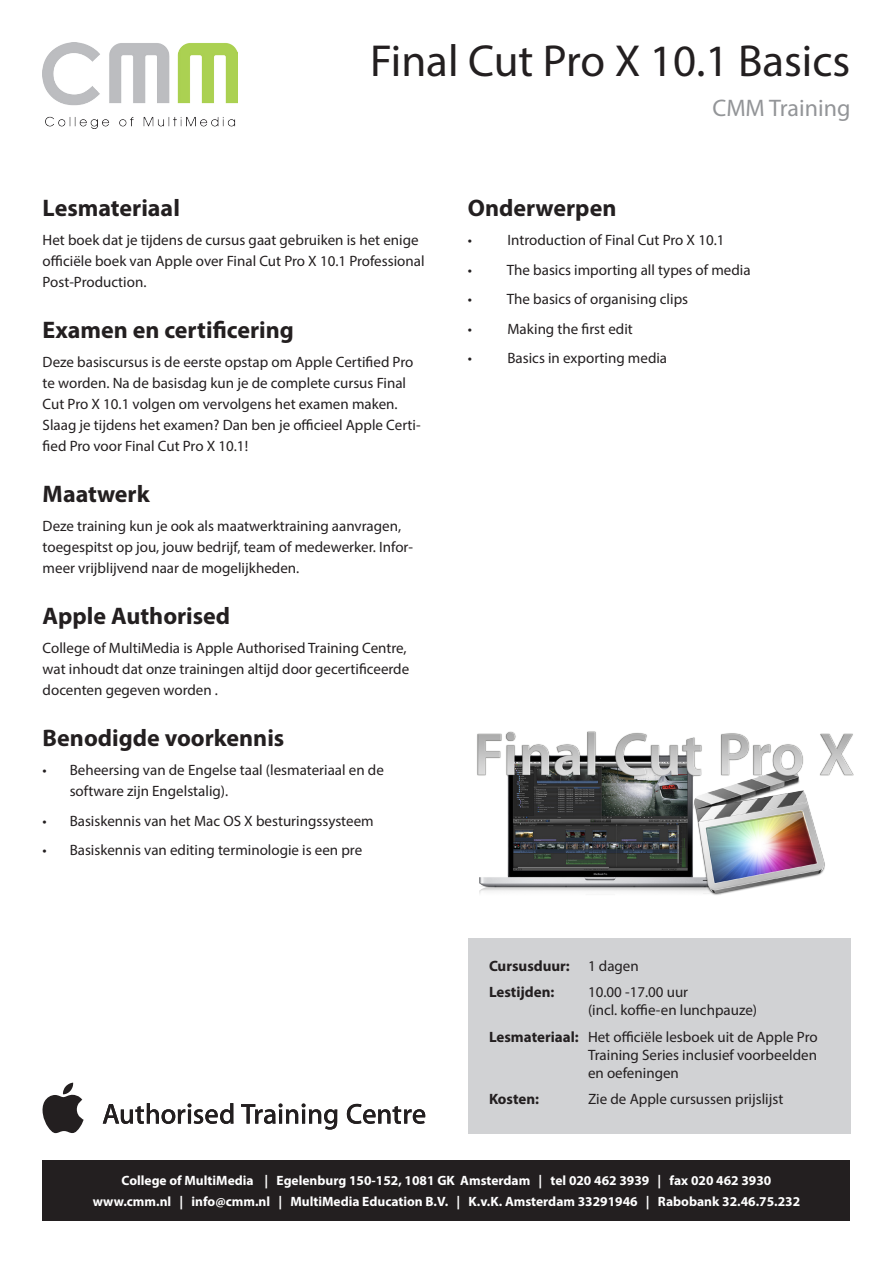
<style>
.page{position:relative;width:893px;height:1263px;background:#fff}
.page>*{position:absolute;margin:0;border:0;box-sizing:border-box;transform-origin:0 0}
.t1{font:45px "Myriad Pro";color:#231f20}
.t2{font:700 24px "Myriad Pro";color:#231f20}
.t3{font:24px "Myriad Pro";color:#939598}
.t4{font:15px/21px "Myriad Pro";color:#231f20}
.t5{font:700 15px/26.5px "Myriad Pro";color:#231f20}
.t6{font:700 13.5px/21px "Myriad Pro";color:#fff;text-align:center}
.s1{font-weight:400}
.s2{font-weight:700}
</style>
<div class="page">
<div style="left:43px;top:1160px;width:807px;height:60px;background:#231f20"></div>
<img style="left:43px;top:43px;width:194px;height:86px">
<div style="left:468px;top:938px;width:382px;height:195px;background:#d1d2d4"></div>
<svg style="left:43px;top:1083px;width:41px;height:50px"></svg>
<svg style="left:103px;top:1103px;width:130px;height:21px"></svg>
<svg style="left:241px;top:1103px;width:96px;height:26px"></svg>
<svg style="left:347px;top:1104px;width:78px;height:20px"></svg>
<img style="left:477px;top:731px;width:377px;height:164px">
<h1 class="t1" style="left:370px;top:33px;width:482px">Final Cut Pro X 10.1 Basics</h1>
<h2 class="t3" style="left:712px;top:93px;width:140px">CMM Training</h2>
<h2 class="t2" style="left:43px;top:192px;width:139px">Lesmateriaal</h2>
<p class="t4" style="left:43px;top:229px;width:383px">Het boek dat je tijdens de cursus gaat gebruiken is het enige officiële boek van Apple over Final Cut Pro X 10.1 Professional<br>Post-Production.</p>
<h2 class="t2" style="left:43px;top:314px;width:253px">Examen en certificering</h2>
<p class="t4" style="left:43px;top:351px;width:379px">Deze basiscursus is de eerste opstap om Apple Certified Pro te worden. Na de basisdag kun je de complete cursus Final Cut Pro X 10.1 volgen om vervolgens het examen maken.<br>Slaag je tijdens het examen? Dan ben je officieel Apple Certi&shy;fied Pro voor Final Cut Pro X 10.1!</p>
<h2 class="t2" style="left:43px;top:478px;width:109px">Maatwerk</h2>
<p class="t4" style="left:43px;top:515px;width:372px">Deze training kun je ook als maatwerktraining aanvragen, toegespitst op jou, jouw bedrijf, team of medewerker. Infor&shy;meer vrijblijvend naar de mogelijkheden.</p>
<h2 class="t2" style="left:43px;top:600px;width:189px">Apple Authorised</h2>
<p class="t4" style="left:43px;top:637px;width:368px">College of MultiMedia is Apple Authorised Training Centre, wat inhoudt dat onze trainingen altijd door gecertificeerde docenten gegeven worden .</p>
<h2 class="t2" style="left:43px;top:722px;width:243px">Benodigde voorkennis</h2>
<p class="t4" style="left:70px;top:759px;width:316px;text-indent:-27px">• Beheersing van de Engelse taal (lesmateriaal en de software zijn Engelstalig).</p>
<p class="t4" style="left:43px;top:810px;width:333px">• Basiskennis van het Mac OS X besturingssysteem</p>
<p class="t4" style="left:43px;top:839px;width:321px">• Basiskennis van editing terminologie is een pre</p>
<h2 class="t2" style="left:468px;top:192px;width:150px">Onderwerpen</h2>
<p class="t4" style="left:468px;top:229px;width:258px">• Introduction of Final Cut Pro X 10.1</p>
<p class="t4" style="left:468px;top:259px;width:284px">• The basics importing all types of media</p>
<p class="t4" style="left:468px;top:288px;width:222px">• The basics of organising clips</p>
<p class="t4" style="left:468px;top:318px;width:167px">• Making the first edit</p>
<p class="t4" style="left:468px;top:347px;width:201px">• Basics in exporting media</p>
<p class="t5" style="left:489px;top:952px;width:151px">Cursusduur: <span class="s1">1 dagen<br></span>Lestijden:</p>
<p class="t4" style="left:588px;top:983px;width:171px;line-height:18px">10.00 -17.00 uur<br>(incl. koffie-en lunchpauze)</p>
<p class="t4" style="left:588px;top:1027px;width:231px;line-height:18px;text-align:justify;text-indent:-99px"><span class="s2">Lesmateriaal:</span> Het officiële lesboek uit de Apple Pro Training Series inclusief voorbeelden en oefeningen</p>
<p class="t5" style="left:489px;top:1085px;width:52px">Kosten:</p>
<p class="t4" style="left:588px;top:1088px;width:197px">Zie de Apple cursussen prijslijst</p>
<p class="t6" style="left:93px;top:1169px;width:709px">College of MultiMedia | Egelenburg 150-152, 1081 GK Amsterdam | tel 020 462 3939 | fax 020 462 3930 www.cmm.nl | info@cmm.nl | MultiMedia Education B.V. | K.v.K. Amsterdam 33291946 | Rabobank 32.46.75.232</p>
</div>
